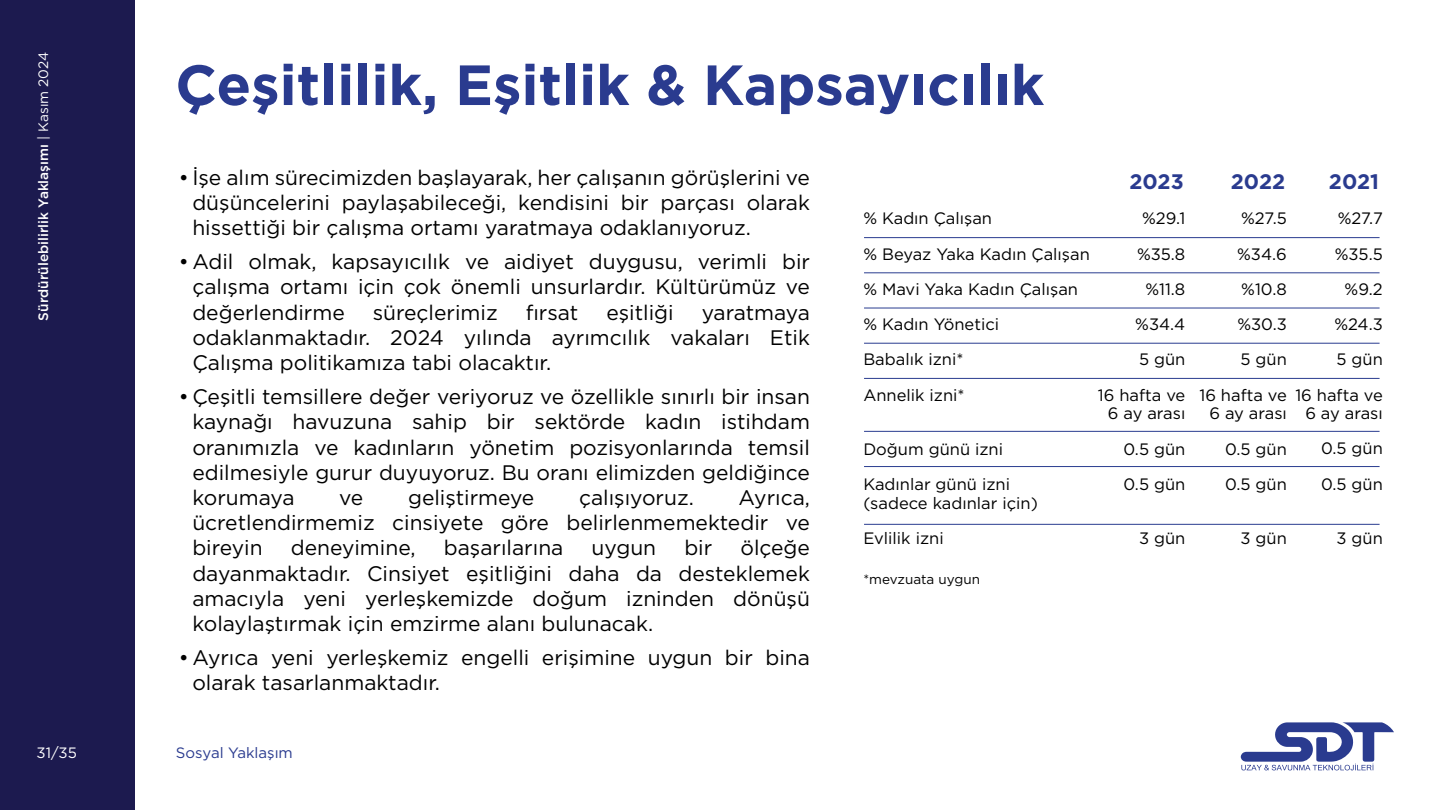
<style>
.page{position:relative;width:1440px;height:810px;background:#fff}
.page>*{position:absolute;margin:0;border:0;box-sizing:border-box;transform-origin:0 0}
.t1{font:700 56.55px "Gotham";color:#2a3b8f}
.t2{font:21px/25.2px "Gotham";color:#000;text-align:justify}
.t3{font:700 21px "Gotham";color:#2a3b8f}
.t4{font:16.5px/35.2px "Gotham";color:#000}
.t5{font:15px "Gotham";color:#2a3b8f}
.t6{font:15px "Gotham";color:#fff}
.t7{font:500 13.65px "Gotham";color:#fff}
.t8{font:13.5px "Gotham";color:#000}
.s1{font-weight:400}
</style>
<div class="page">
<hr style="left:864px;top:237px;width:516px;height:1px;background:#293c8f">
<hr style="left:864px;top:272px;width:516px;height:1px;background:#293c8f">
<hr style="left:864px;top:308px;width:516px;height:1px;background:#293c8f">
<hr style="left:864px;top:343px;width:516px;height:1px;background:#293c8f">
<hr style="left:864px;top:378px;width:516px;height:1px;background:#293c8f">
<hr style="left:864px;top:431px;width:516px;height:1px;background:#293c8f">
<hr style="left:864px;top:466px;width:516px;height:1px;background:#293c8f">
<hr style="left:864px;top:524px;width:516px;height:1px;background:#293c8f">
<div style="left:0;top:0;width:135px;height:810px;background:#1c1a4f"></div>
<svg style="left:1241px;top:722px;width:153px;height:48px"></svg>
<p class="t7" style="left:34px;top:321px;width:270px;rotate:-90deg">Sürdürülebilirlik Yaklaşımı <span class="s1">| Kasım 2024</span></p>
<h1 class="t1" style="left:175px;top:48px;width:870px">Çeşitlilik, Eşitlik &amp; Kapsayıcılık</h1>
<p class="t2" style="left:192px;top:164px;width:619px;text-indent:-14px">• İşe alım sürecimizden başlayarak, her çalışanın görüşlerini ve düşüncelerini paylaşabileceği, kendisini bir parçası olarak hissettiği bir çalışma ortamı yaratmaya odaklanıyoruz.</p>
<p class="t2" style="left:192px;top:249px;width:619px;text-indent:-14px">• Adil olmak, kapsayıcılık ve aidiyet duygusu, verimli bir çalışma ortamı için çok önemli unsurlardır. Kültürümüz ve değerlendirme</p>
<p class="t2" style="left:373px;top:299px;width:127px">süreçlerimiz</p>
<p class="t2" style="left:526px;top:299px;width:54px">fırsat</p>
<p class="t2" style="left:606px;top:299px;width:69px">eşitliği</p>
<p class="t2" style="left:192px;top:299px;width:619px;text-indent:509px">yaratmaya odaklanmaktadır. 2024 yılında ayrımcılık vakaları Etik Çalışma politikamıza tabi olacaktır.</p>
<p class="t2" style="left:192px;top:384px;width:619px;text-indent:-14px">• Çeşitli temsillere değer veriyoruz ve özellikle sınırlı bir insan kaynağı havuzuna sahip bir sektörde kadın istihdam oranımızla ve kadınların yönetim pozisyonlarında temsil edilmesiyle gurur duyuyoruz. Bu oranı elimizden geldiğince korumaya</p>
<p class="t2" style="left:339px;top:484px;width:26px">ve</p>
<p class="t2" style="left:408px;top:484px;width:128px">geliştirmeye</p>
<p class="t2" style="left:579px;top:484px;width:116px">çalışıyoruz.</p>
<p class="t2" style="left:192px;top:484px;width:619px;text-indent:546px">Ayrıca, ücretlendirmemiz cinsiyete göre belirlenmemektedir ve bireyin</p>
<p class="t2" style="left:192px;top:535px;width:619px;text-indent:548px">ölçeğe dayanmaktadır. Cinsiyet eşitliğini daha da desteklemek amacıyla yeni yerleşkemizde doğum izninden dönüşü kolaylaştırmak için emzirme alanı bulunacak.</p>
<p class="t2" style="left:192px;top:645px;width:619px;text-indent:-14px">• Ayrıca yeni yerleşkemiz engelli erişimine uygun bir bina olarak tasarlanmaktadır.</p>
<p class="t2" style="left:291px;top:535px;width:126px">deneyimine,</p>
<p class="t2" style="left:444px;top:535px;width:121px">başarılarına</p>
<p class="t2" style="left:592px;top:535px;width:66px">uygun</p>
<p class="t2" style="left:684px;top:535px;width:29px">bir</p>
<p class="t4" style="left:863px;top:201px;width:228px">% Kadın Çalışan<br>% Beyaz Yaka Kadın Çalışan % Mavi Yaka Kadın Çalışan % Kadın Yönetici<br>Babalık izni*<br>Annelik izni*</p>
<p class="t4" style="left:863px;top:431px;width:148px">Doğum günü izni<br>Kadınlar günü izni</p>
<p class="t4" style="left:863px;top:485px;width:176px">(sadece kadınlar için)<br>Evlilik izni</p>
<p class="t8" style="left:863px;top:570px;width:118px">*mevzuata uygun</p>
<p class="t3" style="left:1129px;top:167px;width:56px">2023</p>
<p class="t3" style="left:1231px;top:167px;width:56px">2022</p>
<p class="t3" style="left:1329px;top:167px;width:52px">2021</p>
<p class="t4" style="left:1098px;top:201px;width:89px;text-align:right">%29.1 %35.8 %11.8 %34.4<br>5 gün<br>16 hafta ve</p>
<p class="t4" style="left:1124px;top:396px;width:63px;text-align:justify;text-indent:-16px">6 ay arası 0.5 gün 0.5 gün</p>
<p class="t4" style="left:1139px;top:520px;width:48px">3 gün</p>
<p class="t4" style="left:1199px;top:201px;width:89px;text-align:right">%27.5 %34.6 %10.8 %30.3<br>5 gün<br>16 hafta ve</p>
<p class="t4" style="left:1225px;top:395px;width:63px;text-align:justify;text-indent:-16px">6 ay arası 0.5 gün 0.5 gün</p>
<p class="t4" style="left:1241px;top:520px;width:48px">3 gün</p>
<p class="t4" style="left:1295px;top:200px;width:89px;text-align:right">%27.7 %35.5 %9.2 %24.3<br>5 gün<br>16 hafta ve</p>
<p class="t4" style="left:1321px;top:395px;width:63px;text-align:justify;text-indent:-16px">6 ay arası 0.5 gün 0.5 gün</p>
<p class="t4" style="left:1336px;top:520px;width:48px">3 gün</p>
<p class="t6" style="left:37px;top:743px;width:42px">31/35</p>
<p class="t5" style="left:176px;top:743px;width:118px">Sosyal Yaklaşım</p>
</div>
